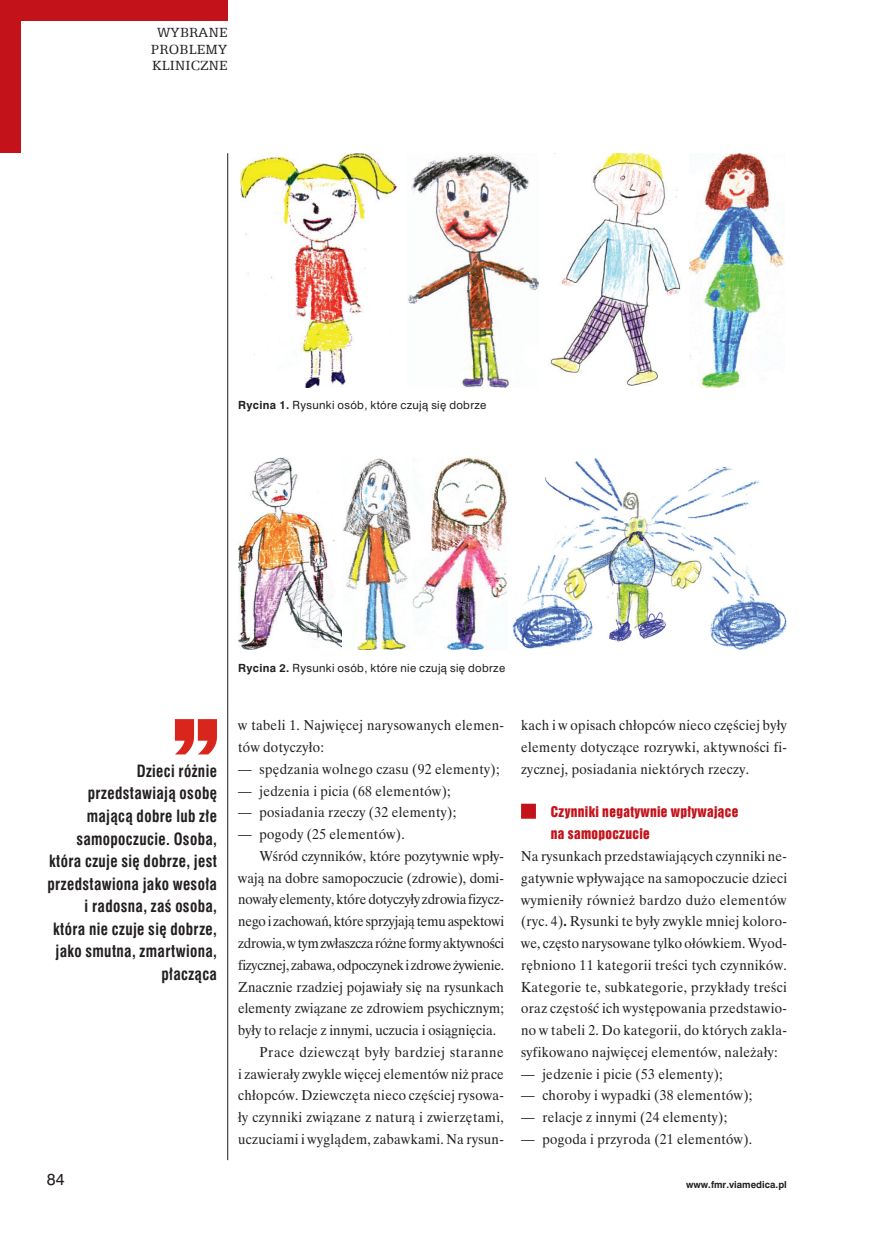
<style>
.page{position:relative;width:872px;height:1234px;background:#fff}
.page>*{position:absolute;margin:0;border:0;box-sizing:border-box;transform-origin:0 0}
._88_notka_lewa{font:700 16.5px/22.5px "Swis 721 Cn EU";letter-spacing:.025em;color:#231f20;text-align:right;scale:.92 1}
.t1{font:15px/16.5px "Egyptian 505 EU";letter-spacing:.015em;color:#231f20;text-align:center}
.t2{font:15px "Swis 721 PL";color:#231f20}
._070_-_Tekst_-_pierw{font:14.25px/21.8px "Time Ibis EE";letter-spacing:.025em;color:#231f20;scale:.95 1}
._072_-_Tekst_-_nastę{font:14.25px/21.8px "Time Ibis EE";letter-spacing:.025em;color:#231f20;text-align:justify;scale:.95 1}
._082_-_Śródtytuł_2{font:13.5px/21.8px "Swis 921 EU";letter-spacing:.025em;color:#c4121a}
.R_-_Rycina_-_podpis{font:10.5px "Swis 721 PL";letter-spacing:.03em;color:#231f20}
.t3{font:700 9px "Swis 721 PL";color:#231f20}
.s1{font-weight:700}
</style>
<div class="page">
<hr style="left:227px;top:153px;width:1px;height:1006px;background:#231f20">
<div style="left:0;top:0;width:227px;height:21px;background:#c4121a"></div>
<div style="left:0;top:0;width:21px;height:153px;background:#c4121a"></div>
<svg style="left:175px;top:719px;width:42px;height:35px"></svg>
<div style="left:521px;top:803px;width:15px;height:15px;background:#c4121a"></div>
<img style="left:240px;top:153px;width:157px;height:234px">
<img style="left:407px;top:154px;width:131px;height:233px">
<img style="left:550px;top:153px;width:131px;height:233px">
<img style="left:690px;top:153px;width:94px;height:234px">
<img style="left:238px;top:458px;width:104px;height:191px">
<img style="left:343px;top:458px;width:164px;height:191px">
<img style="left:512px;top:458px;width:275px;height:191px">
<p class="t1" style="left:151px;top:24px;width:78px">WYBRANE<br>PROBLEMY<br>KLINICZNE</p>
<p class="R_-_Rycina_-_podpis" style="left:238px;top:398px;width:250px"><span class="s1">Rycina 1.</span> Rysunki osób, które czują się dobrze</p>
<p class="_88_notka_lewa" style="left:47px;top:760px;width:186px">Dzieci różnie przedstawiają osobę mającą dobre lub złe samopoczucie. Osoba, która czuje się dobrze, jest przedstawiona jako wesoła i radosna, zaś osoba,<br>która nie czuje się dobrze, jako smutna, zmartwiona, płacząca</p>
<p class="R_-_Rycina_-_podpis" style="left:238px;top:660px;width:268px"><span class="s1">Rycina 2.</span> Rysunki osób, które nie czują się dobrze</p>
<p class="_070_-_Tekst_-_pierw" style="left:238px;top:714px;width:281px">w tabeli 1. Najwięcej narysowanych elemen&shy;tów dotyczyło:</p>
<p class="_070_-_Tekst_-_pierw" style="left:238px;top:757px;width:277px">— spędzania wolnego czasu (92 elementy);</p>
<p class="_070_-_Tekst_-_pierw" style="left:238px;top:779px;width:225px">— jedzenia i picia (68 elementów);</p>
<p class="_070_-_Tekst_-_pierw" style="left:238px;top:801px;width:231px">— posiadania rzeczy (32 elementy);</p>
<p class="_070_-_Tekst_-_pierw" style="left:238px;top:823px;width:177px">— pogody (25 elementów).</p>
<p class="_072_-_Tekst_-_nastę" style="left:238px;top:844px;width:281px;text-indent:21px">Wśród czynników, które pozytywnie wpły&shy;wają na dobre samopoczucie (zdrowie), domi&shy;nowały elementy, które dotyczyły zdrowia fizycz&shy;nego i zachowań, które sprzyjają temu aspektowi zdrowia, w tym zwłaszcza różne formy aktywności fizycznej, zabawa, odpoczynek i zdrowe żywienie.<br>Znacznie rzadziej pojawiały się na rysunkach elementy związane ze zdrowiem psychicznym; były to relacje z innymi, uczucia i osiągnięcia.</p>
<p class="_072_-_Tekst_-_nastę" style="left:238px;top:1040px;width:281px;text-indent:21px">Prace dziewcząt były bardziej staranne i zawierały zwykle więcej elementów niż prace chłopców. Dziewczęta nieco częściej rysowa&shy;ły czynniki związane z naturą i zwierzętami, uczuciami i wyglądem, zabawkami. Na rysun-</p>
<p class="_072_-_Tekst_-_nastę" style="left:521px;top:714px;width:281px">kach i w opisach chłopców nieco częściej były elementy dotyczące rozrywki, aktywności fi&shy;zycznej, posiadania niektórych rzeczy.</p>
<p class="_082_-_Śródtytuł_2" style="left:551px;top:800px;width:189px">Czynniki negatywnie wpływające na samopoczucie</p>
<p class="_070_-_Tekst_-_pierw" style="left:521px;top:844px;width:281px;text-align:justify">Na rysunkach przedstawiających czynniki ne&shy;gatywnie wpływające na samopoczucie dzieci wymieniły również bardzo dużo elementów (ryc. 4)<span class="s1">.</span> Rysunki te były zwykle mniej koloro&shy;we, często narysowane tylko ołówkiem. Wyod&shy;rębniono 11 kategorii treści tych czynników.<br>Kategorie te, subkategorie, przykłady treści oraz częstość ich występowania przedstawio&shy;no w tabeli 2. Do kategorii, do których zakla&shy;syfikowano najwięcej elementów, należały:</p>
<p class="_070_-_Tekst_-_pierw" style="left:521px;top:1062px;width:214px">— jedzenie i picie (53 elementy);</p>
<p class="_070_-_Tekst_-_pierw" style="left:521px;top:1084px;width:245px">— choroby i wypadki (38 elementów);</p>
<p class="_070_-_Tekst_-_pierw" style="left:521px;top:1105px;width:219px">— relacje z innymi (24 elementy);</p>
<p class="_070_-_Tekst_-_pierw" style="left:521px;top:1127px;width:245px">— pogoda i przyroda (21 elementów).</p>
<p class="t2" style="left:47px;top:1169px;width:19px">84</p>
<p class="t3" style="left:686px;top:1178px;width:102px">www.fmr.viamedica.pl</p>
</div>
